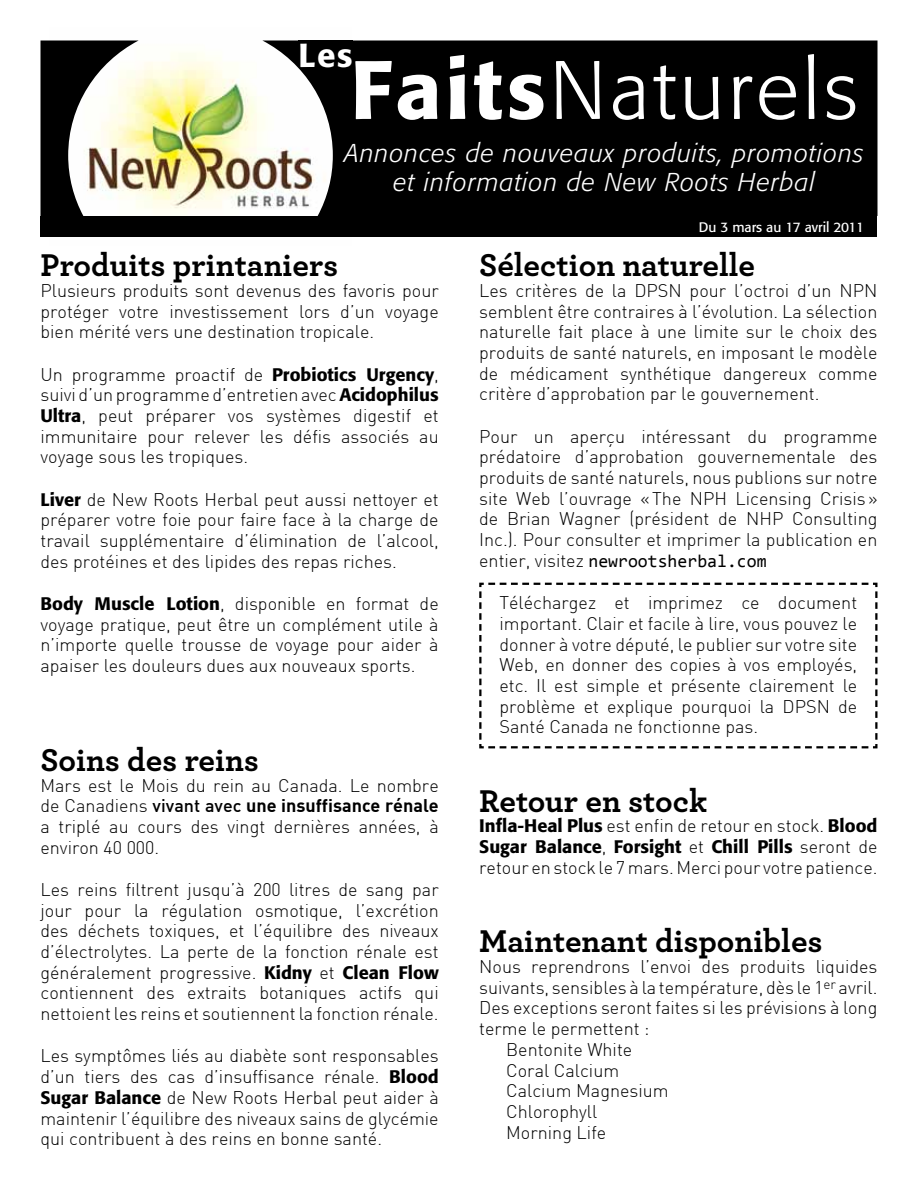
<style>
.page{position:relative;width:918px;height:1188px;background:#fff}
.page>*{position:absolute;margin:0;border:0;box-sizing:border-box;transform-origin:0 0}
.t1{font:300 81.75px "Formata";letter-spacing:.05em;color:#fff}
.t2{font:700 33px "Archer";color:#000}
.t3{font:500 33px "Formata";color:#fff}
.t4{font:italic 300 25.5px/29.2px "Formata";letter-spacing:.04em;color:#fff;text-align:center}
.t5{font:300 18px/20.7px "DIN";color:#000;text-align:justify}
.t6{font:500 18px "Formata";color:#000}
.t7{font:18px "Consolas";color:#000}
.t8{font:13.65px "Formata";color:#fff}
.s1{font-weight:500}
.s2{font-family:"Formata";font-weight:500}
.s3{font-weight:700}
.s4{font-family:"DIN";font-weight:300}
</style>
<div class="page">
<svg style="left:479px;top:582px;width:399px;height:167px"></svg>
<img style="left:50px;top:236px;width:301px;height:1px">
<svg style="left:40px;top:40px;width:838px;height:176px;background:#414139"></svg>
<div style="left:40px;top:216px;width:838px;height:20px;background:#000"></div>
<div style="left:299px;top:40px;width:54px;height:27px;background:#000"></div>
<h2 class="t3" style="left:299px;top:35px;width:56px">Les</h2>
<h1 class="t1" style="left:350px;top:42px;width:509px"><span class="s1">Faits</span>Naturels</h1>
<h3 class="t4" style="left:345px;top:138px;width:521px">Annonces de nouveaux produits, promotions et information de New Roots Herbal</h3>
<h2 class="t2" style="left:40px;top:239px;width:299px">Produits printaniers</h2>
<p class="t5" style="left:40px;top:280px;width:400px">Plusieurs produits sont devenus des favoris pour protéger votre investissement lors d’un voyage bien mérité vers une destination tropicale.</p>
<p class="t5" style="left:40px;top:364px;width:400px">Un programme proactif de <span class="s2">Probiotics Urgency</span>, suivi d’un programme d’entretien avec <span class="s2">Acidophilus Ultra</span>, peut préparer vos systèmes digestif et immunitaire pour relever les défis associés au voyage sous les tropiques.</p>
<p class="t5" style="left:40px;top:489px;width:400px"><span class="s2">Liver</span> de New Roots Herbal peut aussi nettoyer et préparer votre foie pour faire face à la charge de travail supplémentaire d’élimination de l’alcool, des protéines et des lipides des repas riches.</p>
<p class="t5" style="left:40px;top:593px;width:400px"><span class="s2">Body Muscle Lotion</span>, disponible en format de voyage pratique, peut être un complément utile à n’importe quelle trousse de voyage pour aider à apaiser les douleurs dues aux nouveaux sports.</p>
<h2 class="t2" style="left:40px;top:734px;width:220px">Soins des reins</h2>
<p class="t5" style="left:40px;top:775px;width:400px">Mars est le Mois du rein au Canada. Le nombre de Canadiens <span class="s1">vivant avec</span> <span class="s3">une insuffisance rénale </span>a triplé au cours des vingt dernières années, à environ 40 000.</p>
<p class="t5" style="left:40px;top:879px;width:400px">Les reins filtrent jusqu’à 200 litres de sang par jour pour la régulation osmotique, l’excrétion des déchets toxiques, et l’équilibre des niveaux d’électrolytes. La perte de la fonction rénale est généralement progressive. <span class="s2">Kidny</span> et <span class="s2">Clean Flow </span>contiennent des extraits botaniques actifs qui nettoient les reins et soutiennent la fonction rénale.</p>
<p class="t5" style="left:40px;top:1045px;width:400px">Les symptômes liés au diabète sont responsables d’un tiers des cas d’insuffisance rénale. <span class="s2">Blood Sugar Balance</span> de New Roots Herbal peut aider à maintenir l’équilibre des niveaux sains de glycémie qui contribuent à des reins en bonne santé.</p>
<p class="t8" style="left:699px;top:218px;width:167px">Du 3 mars au 17 avril 2011</p>
<h2 class="t2" style="left:479px;top:239px;width:277px">Sélection naturelle</h2>
<p class="t5" style="left:479px;top:280px;width:400px">Les critères de la DPSN pour l’octroi d’un NPN semblent être contraires à l’évolution. La sélection naturelle fait place à une limite sur le choix des produits de santé naturels, en imposant le modèle de médicament synthétique dangereux comme critère d’approbation par le gouvernement.</p>
<p class="t5" style="left:479px;top:426px;width:400px">Pour un aperçu intéressant du programme prédatoire d’approbation gouvernementale des produits de santé naturels, nous publions sur notre site Web l’ouvrage «The NPH Licensing Crisis» de Brian Wagner (président de NHP Consulting Inc.). Pour consulter et imprimer la publication en</p>
<p class="t7" style="left:479px;top:549px;width:289px"><span class="s4">entier, visitez</span> newrootsherbal.com</p>
<p class="t5" style="left:499px;top:592px;width:359px">Téléchargez et imprimez ce document important. Clair et facile à lire, vous pouvez le donner à votre député, le publier sur votre site Web, en donner des copies à vos employés, etc. Il est simple et présente clairement le problème et explique pourquoi la DPSN de Santé Canada ne fonctionne pas.</p>
<h2 class="t2" style="left:479px;top:775px;width:230px">Retour en stock</h2>
<p class="t5" style="left:479px;top:815px;width:400px"><span class="s2">Infla-Heal Plus</span> est enfin de retour en stock. <span class="s2">Blood</span></p>
<p class="t6" style="left:479px;top:836px;width:400px">Sugar Balance<span class="s4">,</span> Forsight <span class="s4">et</span> Chill Pills <span class="s4">seront de</span></p>
<p class="t5" style="left:479px;top:857px;width:400px">retour en stock le 7 mars. Merci pour votre patience.</p>
<h2 class="t2" style="left:479px;top:915px;width:345px">Maintenant disponibles</h2>
<p class="t5" style="left:479px;top:956px;width:400px">Nous reprendrons l’envoi des produits liquides</p>
<p class="t5" style="left:479px;top:977px;width:400px">suivants, sensibles à la température, dès le 1<sup>er</sup> avril.</p>
<p class="t5" style="left:479px;top:997px;width:400px">Des exceptions seront faites si les prévisions à long</p>
<p class="t5" style="left:479px;top:1018px;width:172px">terme le permettent :</p>
<p class="t5" style="left:506px;top:1039px;width:128px">Bentonite White</p>
<p class="t5" style="left:506px;top:1060px;width:114px">Coral Calcium</p>
<p class="t5" style="left:506px;top:1080px;width:164px">Calcium Magnesium</p>
<p class="t5" style="left:506px;top:1101px;width:92px">Chlorophyll</p>
<p class="t5" style="left:506px;top:1122px;width:101px">Morning Life</p>
</div>
